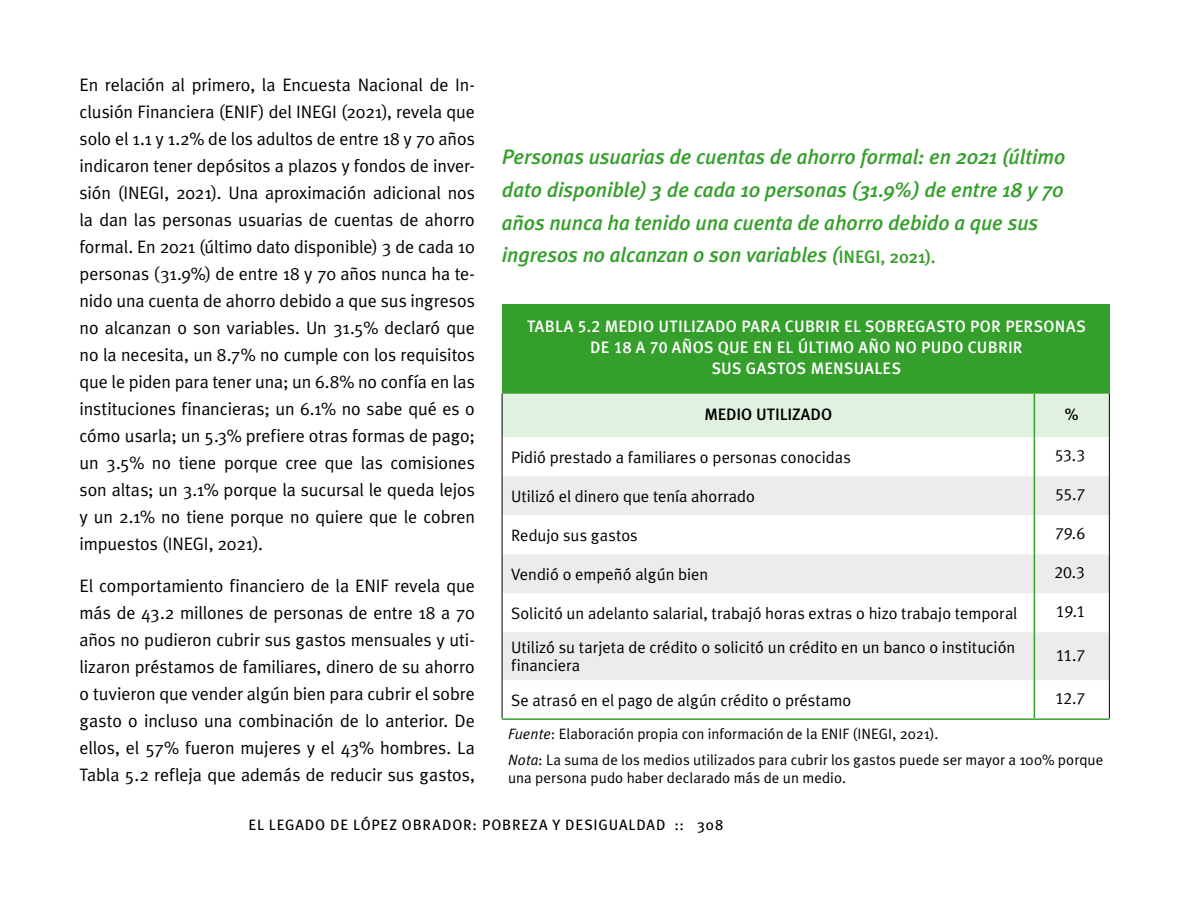
<style>
.page{position:relative;width:1188px;height:918px;background:#fff}
.page>*{position:absolute;margin:0;border:0;box-sizing:border-box;transform-origin:0 0}
.t1{font:italic 500 21px/33px "Meta Plus";letter-spacing:-.005em;color:#359f2c}
.t2{font:18px/27px "Meta Plus";letter-spacing:-.005em;color:#000;text-align:justify}
.t3{font:16.5px/18px "Meta Plus";color:#000}
.t4{font:16.5px/21px "Meta Plus Medium Caps";letter-spacing:.015em;color:#fff;text-align:center}
.t5{font:16.5px "Meta Plus Caps";letter-spacing:-.015em;color:#000}
.t6{font:16.5px "Meta Plus Medium Caps";letter-spacing:-.005em;color:#000}
.t7{font:15px/25.5px "Meta Plus";letter-spacing:.005em;color:#000}
.t8{font:15px "Meta Plus";letter-spacing:.055em;color:#000}
.s1{font-style:normal;font-size:18px}
.s2{font-style:italic}
</style>
<div class="page">
<div style="left:502px;top:304px;width:607px;height:90px;background:#359f2c"></div>
<div style="left:503px;top:394px;width:606px;height:43px;background:#e1f1df"></div>
<svg style="left:503px;top:476px;width:606px;height:204px;fill:#ececec"></svg>
<svg style="left:503px;top:515px;width:606px;height:39px"></svg>
<hr style="left:502px;top:394px;width:1px;height:43px;background:#000">
<hr style="left:1109px;top:394px;width:1px;height:43px;background:#000">
<hr style="left:502px;top:437px;width:1px;height:39px;background:#000">
<hr style="left:1109px;top:437px;width:1px;height:39px;background:#000">
<hr style="left:502px;top:476px;width:1px;height:39px;background:#000">
<hr style="left:1109px;top:476px;width:1px;height:39px;background:#000">
<hr style="left:502px;top:515px;width:1px;height:39px;background:#000">
<hr style="left:1109px;top:515px;width:1px;height:39px;background:#000">
<hr style="left:502px;top:593px;width:1px;height:39px;background:#000">
<hr style="left:1109px;top:593px;width:1px;height:39px;background:#000">
<hr style="left:502px;top:632px;width:1px;height:48px;background:#000">
<hr style="left:1109px;top:632px;width:1px;height:48px;background:#000">
<hr style="left:502px;top:680px;width:1px;height:38px;background:#000">
<hr style="left:1109px;top:680px;width:1px;height:38px;background:#000">
<hr style="left:1034px;top:394px;width:1px;height:43px;background:#359f2c">
<hr style="left:1034px;top:437px;width:1px;height:39px;background:#359f2c">
<hr style="left:1034px;top:476px;width:1px;height:39px;background:#359f2c">
<hr style="left:1034px;top:515px;width:1px;height:39px;background:#359f2c">
<hr style="left:1034px;top:593px;width:1px;height:39px;background:#359f2c">
<hr style="left:1034px;top:632px;width:1px;height:48px;background:#359f2c">
<hr style="left:1034px;top:680px;width:1px;height:38px;background:#359f2c">
<hr style="left:502px;top:718px;width:532px;height:2px;background:#359f2c">
<hr style="left:1034px;top:718px;width:76px;height:2px;background:#359f2c">
<hr style="left:502px;top:554px;width:1px;height:39px;background:#000">
<hr style="left:1109px;top:554px;width:1px;height:39px;background:#000">
<hr style="left:1034px;top:554px;width:1px;height:39px;background:#359f2c">
<p class="t2" style="left:80px;top:71px;width:397px">En relación al primero, la Encuesta Nacional de In&shy;clusión Financiera (ENIF) del INEGI (2021), revela que solo el 1.1 y 1.2% de los adultos de entre 18 y 70 años indicaron tener depósitos a plazos y fondos de inver&shy;sión (INEGI, 2021). Una aproximación adicional nos la dan las personas usuarias de cuentas de ahorro formal. En 2021 (último dato disponible) 3 de cada 10 personas (31.9%) de entre 18 y 70 años nunca ha te&shy;nido una cuenta de ahorro debido a que sus ingresos no alcanzan o son variables. Un 31.5% declaró que no la necesita, un 8.7% no cumple con los requisitos que le piden para tener una; un 6.8% no confía en las instituciones financieras; un 6.1% no sabe qué es o cómo usarla; un 5.3% prefiere otras formas de pago; un 3.5% no tiene porque cree que las comisiones son altas; un 3.1% porque la sucursal le queda lejos y un 2.1% no tiene porque no quiere que le cobren impuestos (INEGI, 2021).</p>
<p class="t2" style="left:80px;top:572px;width:397px">El comportamiento financiero de la ENIF revela que más de 43.2 millones de personas de entre 18 a 70 años no pudieron cubrir sus gastos mensuales y uti&shy;lizaron préstamos de familiares, dinero de su ahorro o tuvieron que vender algún bien para cubrir el sobre gasto o incluso una combinación de lo anterior. De ellos, el 57% fueron mujeres y el 43% hombres. La Tabla 5.2 refleja que además de reducir sus gastos,</p>
<p class="t1" style="left:502px;top:140px;width:565px">Personas usuarias de cuentas de ahorro formal: en 2021 (último dato disponible) 3 de cada 10 personas (31.9%) de entre 18 y 70 años nunca ha tenido una cuenta de ahorro debido a que sus ingresos no alcanzan o son variables (<span class="s1">INEGI, 2021).</span></p>
<p class="t4" style="left:527px;top:316px;width:560px">TABLA 5.2 MEDIO UTILIZADO PARA CUBRIR EL SOBREGASTO POR PERSONAS<br>DE 18 A 70 AÑOS QUE EN EL ÚLTIMO AÑO NO PUDO CUBRIR<br>SUS GASTOS MENSUALES</p>
<p class="t6" style="left:704px;top:405px;width:129px">MEDIO UTILIZADO</p>
<p class="t6" style="left:1065px;top:405px;width:15px">%</p>
<p class="t3" style="left:511px;top:448px;width:341px">Pidió prestado a familiares o personas conocidas</p>
<p class="t5" style="left:1055px;top:446px;width:32px">53.3</p>
<p class="t3" style="left:511px;top:487px;width:246px">Utilizó el dinero que tenía ahorrado</p>
<p class="t5" style="left:1055px;top:485px;width:31px">55.7</p>
<p class="t3" style="left:511px;top:526px;width:128px">Redujo sus gastos</p>
<p class="t5" style="left:1055px;top:524px;width:32px">79.6</p>
<p class="t3" style="left:511px;top:565px;width:199px">Vendió o empeñó algún bien</p>
<p class="t5" style="left:1054px;top:563px;width:32px">20.3</p>
<p class="t3" style="left:511px;top:604px;width:508px">Solicitó un adelanto salarial, trabajó horas extras o hizo trabajo temporal</p>
<p class="t5" style="left:1056px;top:602px;width:31px">19.1</p>
<p class="t3" style="left:511px;top:638px;width:506px">Utilizó su tarjeta de crédito o solicitó un crédito en un banco o institución financiera</p>
<p class="t5" style="left:1056px;top:645px;width:31px">11.7</p>
<p class="t3" style="left:511px;top:691px;width:342px">Se atrasó en el pago de algún crédito o préstamo</p>
<p class="t5" style="left:1055px;top:689px;width:32px">12.7</p>
<p class="t7" style="left:508px;top:721px;width:597px"><span class="s2">Fuente</span>: Elaboración propia con información de la ENIF (INEGI, 2021).<br><span class="s2">Nota</span>: La suma de los medios utilizados para cubrir los gastos puede ser mayor a 100% porque</p>
<p class="t7" style="left:508px;top:765px;width:340px">una persona pudo haber declarado más de un medio.</p>
<p class="t8" style="left:249px;top:816px;width:476px">EL LEGADO DE LÓPEZ OBRADOR: POBREZA Y DESIGUALDAD :: 308</p>
</div>
